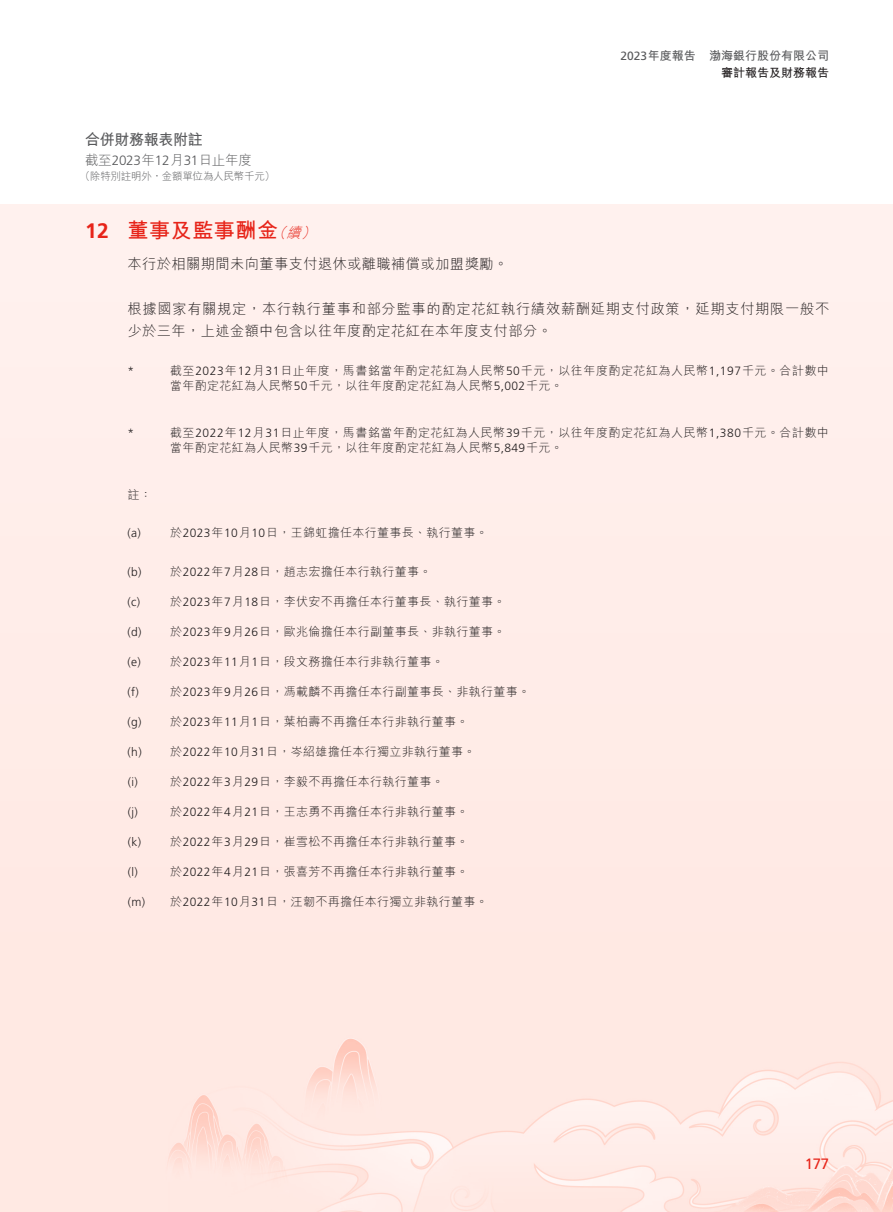
<style>
.page{position:relative;width:893px;height:1212px;background:#fff}
.page>*{position:absolute;margin:0;border:0;box-sizing:border-box;transform-origin:0 0}
.t1{font:700 21px "M Hei HK";letter-spacing:.03em;color:#e72419}
.t2{font:700 15px "M Hei HK";letter-spacing:-.02em;color:#57585a}
.t3{font:15px "Frutiger LT Std";color:#e72419}
.t4{font:300 14.25px/22.5px "M Hei HK";letter-spacing:.05em;color:#231f20}
.t5{font:300 14.25px "M Hei HK";letter-spacing:.03em;color:#231f20}
.t6{font:300 13.5px "M Hei HK";letter-spacing:-.02em;color:#57585a}
.t7{font:300 12px/15px "M Hei HK";letter-spacing:.03em;color:#231f20}
.t8{font:700 12px/17px "M Hei HK";color:#57585a;text-align:right}
.t9{font:300 12px "Frutiger LT Std";color:#231f20}
.t10{font:300 10.5px "M Hei HK";letter-spacing:-.02em;color:#57585a}
.s1{font-family:"Frutiger LT Std";font-weight:400}
.s2{color:#231f20}
.s3{font-family:"Frutiger LT Std"}
.s4{font-weight:300;font-style:italic;font-size:14.25px}
</style>
<div class="page">
<div style="left:0;top:204px;width:893px;height:1008px;background:#ffece8"></div>
<p class="t8" style="left:621px;top:46px;width:210px"><span class="s1">2023</span>年度報告 渤海銀行股份有限公司<span class="s2">審計報告及財務報告</span></p>
<p class="t2" style="left:85px;top:129px;width:119px">合併財務報表附註</p>
<p class="t6" style="left:85px;top:153px;width:168px">截至<span class="s3">2023</span>年<span class="s3">12</span>月<span class="s3">31</span>日止年度</p>
<p class="t10" style="left:80px;top:171px;width:197px">（除特別註明外，金額單位為人民幣千元）</p>
<h1 class="t1" style="left:85px;top:215px;width:236px"><span class="s3">12</span> 董事及監事酬金<span class="s4">（續）</span></h1>
<p class="t5" style="left:128px;top:256px;width:382px">本行於相關期間未向董事支付退休或離職補償或加盟獎勵。</p>
<p class="t4" style="left:128px;top:297px;width:703px">根據國家有關規定，本行執行董事和部分監事的酌定花紅執行績效薪酬延期支付政策，延期支付期限一般不少於三年，上述金額中包含以往年度酌定花紅在本年度支付部分。</p>
<p class="t9" style="left:128px;top:364px;width:8px">*</p>
<p class="t7" style="left:170px;top:363px;width:661px">截至<span class="s3">2023</span>年<span class="s3">12</span>月<span class="s3">31</span>日止年度，馬書銘當年酌定花紅為人民幣<span class="s3">50</span>千元，以往年度酌定花紅為人民幣<span class="s3">1,197</span>千元。合計數中當年酌定花紅為人民幣<span class="s3">50</span>千元，以往年度酌定花紅為人民幣<span class="s3">5,002</span>千元。</p>
<p class="t9" style="left:128px;top:426px;width:8px">*</p>
<p class="t7" style="left:170px;top:425px;width:661px">截至<span class="s3">2022</span>年<span class="s3">12</span>月<span class="s3">31</span>日止年度，馬書銘當年酌定花紅為人民幣<span class="s3">39</span>千元，以往年度酌定花紅為人民幣<span class="s3">1,380</span>千元。合計數中當年酌定花紅為人民幣<span class="s3">39</span>千元，以往年度酌定花紅為人民幣<span class="s3">5,849</span>千元。</p>
<p class="t7" style="left:128px;top:487px;width:26px">註：</p>
<p class="t9" style="left:128px;top:526px;width:15px">(a)</p>
<p class="t7" style="left:170px;top:525px;width:319px">於<span class="s3">2023</span>年<span class="s3">10</span>月<span class="s3">10</span>日，王錦虹擔任本行董事長、執行董事。</p>
<p class="t7" style="left:128px;top:564px;width:305px"><span class="s3">(b)</span> 於<span class="s3">2022</span>年<span class="s3">7</span>月<span class="s3">28</span>日，趙志宏擔任本行執行董事。</p>
<p class="t9" style="left:128px;top:595px;width:14px">(c)</p>
<p class="t7" style="left:170px;top:594px;width:337px">於<span class="s3">2023</span>年<span class="s3">7</span>月<span class="s3">18</span>日，李伏安不再擔任本行董事長、執行董事。</p>
<p class="t7" style="left:128px;top:624px;width:379px"><span class="s3">(d)</span> 於<span class="s3">2023</span>年<span class="s3">9</span>月<span class="s3">26</span>日，歐兆倫擔任本行副董事長、非執行董事。</p>
<p class="t9" style="left:128px;top:655px;width:15px">(e)</p>
<p class="t7" style="left:170px;top:654px;width:275px">於<span class="s3">2023</span>年<span class="s3">11</span>月<span class="s3">1</span>日，段文務擔任本行非執行董事。</p>
<p class="t9" style="left:128px;top:685px;width:13px">(f)</p>
<p class="t7" style="left:170px;top:684px;width:361px">於<span class="s3">2023</span>年<span class="s3">9</span>月<span class="s3">26</span>日，馮載麟不再擔任本行副董事長、非執行董事。</p>
<p class="t7" style="left:128px;top:714px;width:342px"><span class="s3">(g)</span> 於<span class="s3">2023</span>年<span class="s3">11</span>月<span class="s3">1</span>日，葉柏壽不再擔任本行非執行董事。</p>
<p class="t7" style="left:128px;top:744px;width:349px"><span class="s3">(h)</span> 於<span class="s3">2022</span>年<span class="s3">10</span>月<span class="s3">31</span>日，岑紹雄擔任本行獨立非執行董事。</p>
<p class="t9" style="left:128px;top:775px;width:12px">(i)</p>
<p class="t7" style="left:170px;top:774px;width:275px">於<span class="s3">2022</span>年<span class="s3">3</span>月<span class="s3">29</span>日，李毅不再擔任本行執行董事。</p>
<p class="t9" style="left:128px;top:805px;width:12px">(j)</p>
<p class="t7" style="left:170px;top:804px;width:300px">於<span class="s3">2022</span>年<span class="s3">4</span>月<span class="s3">21</span>日，王志勇不再擔任本行非執行董事。</p>
<p class="t9" style="left:128px;top:835px;width:15px">(k)</p>
<p class="t7" style="left:170px;top:834px;width:300px">於<span class="s3">2022</span>年<span class="s3">3</span>月<span class="s3">29</span>日，崔雪松不再擔任本行非執行董事。</p>
<p class="t9" style="left:128px;top:865px;width:12px">(l)</p>
<p class="t7" style="left:170px;top:864px;width:300px">於<span class="s3">2022</span>年<span class="s3">4</span>月<span class="s3">21</span>日，張喜芳不再擔任本行非執行董事。</p>
<p class="t7" style="left:128px;top:894px;width:362px"><span class="s3">(m)</span> 於<span class="s3">2022</span>年<span class="s3">10</span>月<span class="s3">31</span>日，汪韌不再擔任本行獨立非執行董事。</p>
<p class="t3" style="left:805px;top:1155px;width:26px">177</p>
</div>
